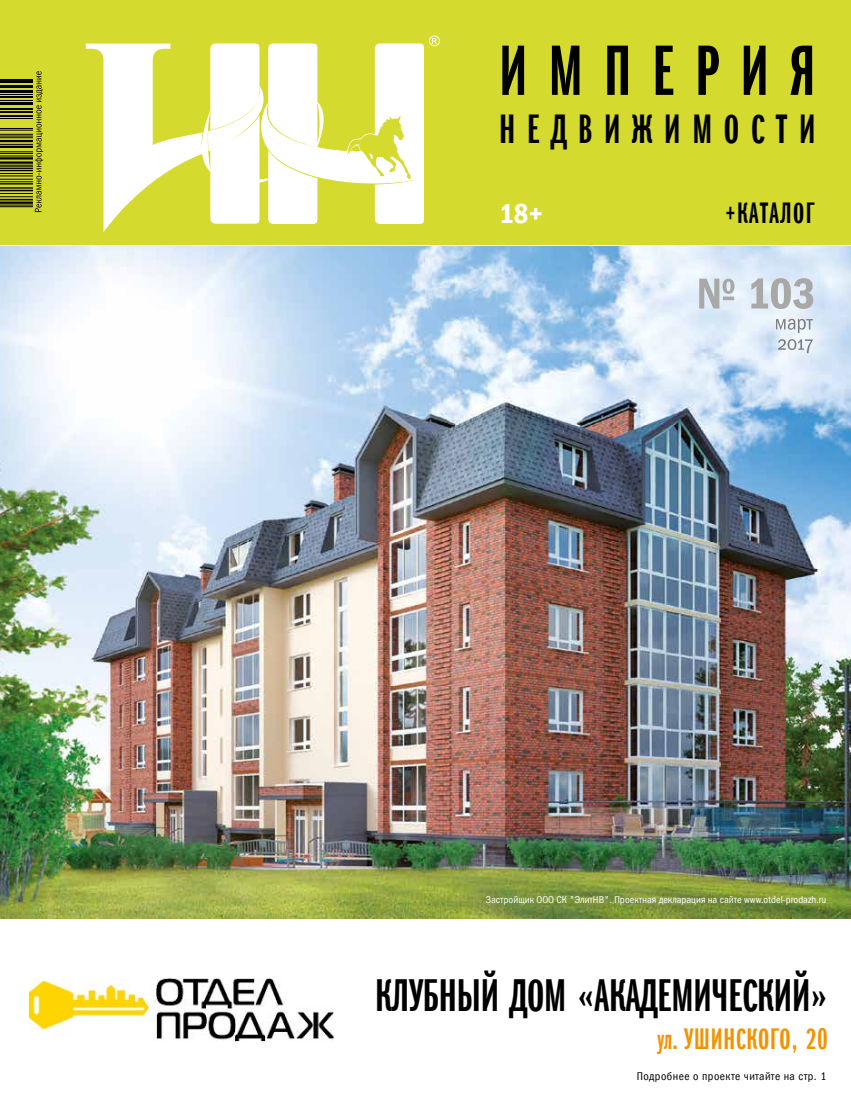
<style>
.page{position:relative;width:851px;height:1095px;background:#fff}
.page>*{position:absolute;margin:0;border:0;box-sizing:border-box;transform-origin:0 0}
.t1{font:700 71.75px "Franklin Gothic Book X Cmp C";letter-spacing:.29em;color:#000}
.t2{font:700 46.25px "Franklin Gothic Book X Cmp C";color:#000}
.t3{font:700 41.38px "Franklin Gothic Book X Cmp C";letter-spacing:.285em;color:#000}
.t4{font:700 30px "Franklin Gothic Book X Cmp C";letter-spacing:.03em;color:#f39200}
.t5{font:700 29.75px "Franklin Gothic Book X Cmp C";letter-spacing:.05em;color:#000}
.t6{font:27.62px "Franklin Gothic Demi Cond C";color:#fff}
.t7{font:11.25px "Franklin Gothic Book Cond C";letter-spacing:.04em;color:#000}
.t8{font:10px "Franklin Gothic Book Cond C";color:#fff}
.s1{font-family:"Franklin Gothic Book Cond C";font-weight:400}
.s2{font-size:27.5px}
</style>
<div class="page">
<img style="left:0;top:246px;width:850px;height:672px">
<div style="left:0;top:0;width:850px;height:245px;background:#d5da2e"></div>
<svg style="left:429px;top:36px;width:11px;height:10px"></svg>
<svg style="left:86px;top:43px;width:338px;height:189px;fill:#fff"></svg>
<svg style="left:35px;top:71px;width:8px;height:141px"></svg>
<hr style="left:0;top:168px;width:33px;height:1px;background:#000">
<hr style="left:0;top:206px;width:33px;height:1px;background:#000">
<hr style="left:0;top:130px;width:33px;height:1px;background:#000">
<hr style="left:0;top:128px;width:33px;height:1px;background:#000">
<hr style="left:0;top:167px;width:33px;height:1px;background:#000">
<hr style="left:0;top:205px;width:33px;height:1px;background:#000">
<hr style="left:0;top:151px;width:33px;height:1px;background:#000">
<hr style="left:0;top:156px;width:33px;height:1px;background:#000">
<hr style="left:0;top:165px;width:33px;height:1px;background:#000">
<hr style="left:0;top:181px;width:33px;height:1px;background:#000">
<hr style="left:0;top:134px;width:33px;height:1px;background:#000">
<hr style="left:0;top:136px;width:33px;height:1px;background:#000">
<hr style="left:0;top:144px;width:33px;height:1px;background:#000">
<hr style="left:0;top:173px;width:33px;height:1px;background:#000">
<hr style="left:0;top:137px;width:33px;height:1px;background:#000">
<hr style="left:0;top:153px;width:33px;height:1px;background:#000">
<hr style="left:0;top:179px;width:33px;height:1px;background:#000">
<hr style="left:0;top:140px;width:33px;height:2px;background:#000">
<hr style="left:0;top:146px;width:33px;height:2px;background:#000">
<hr style="left:0;top:157px;width:33px;height:3px;background:#000">
<hr style="left:0;top:161px;width:33px;height:3px;background:#000">
<hr style="left:0;top:202px;width:33px;height:2px;background:#000">
<hr style="left:0;top:199px;width:33px;height:1px;background:#000">
<hr style="left:0;top:193px;width:33px;height:1px;background:#000">
<hr style="left:0;top:176px;width:33px;height:1px;background:#000">
<hr style="left:0;top:197px;width:33px;height:1px;background:#000">
<hr style="left:0;top:190px;width:33px;height:1px;background:#000">
<hr style="left:0;top:170px;width:33px;height:1px;background:#000">
<hr style="left:0;top:183px;width:33px;height:1px;background:#000">
<hr style="left:0;top:187px;width:33px;height:2px;background:#000">
<hr style="left:0;top:118px;width:33px;height:1px;background:#000">
<hr style="left:0;top:115px;width:33px;height:2px;background:#000">
<hr style="left:0;top:111px;width:33px;height:2px;background:#000">
<hr style="left:0;top:109px;width:33px;height:1px;background:#000">
<hr style="left:0;top:108px;width:33px;height:1px;background:#000">
<hr style="left:0;top:104px;width:33px;height:1px;background:#000">
<hr style="left:0;top:102px;width:33px;height:1px;background:#000">
<hr style="left:0;top:100px;width:33px;height:1px;background:#000">
<hr style="left:0;top:96px;width:33px;height:1px;background:#000">
<hr style="left:0;top:94px;width:33px;height:1px;background:#000">
<hr style="left:0;top:92px;width:33px;height:1px;background:#000">
<hr style="left:0;top:90px;width:33px;height:1px;background:#000">
<hr style="left:0;top:86px;width:33px;height:2px;background:#000">
<hr style="left:0;top:85px;width:33px;height:1px;background:#000">
<hr style="left:0;top:81px;width:33px;height:2px;background:#000">
<hr style="left:0;top:79px;width:33px;height:2px;background:#000">
<svg style="left:777px;top:339px;width:35px;height:14px"></svg>
<svg style="left:776px;top:319px;width:36px;height:14px"></svg>
<svg style="left:699px;top:278px;width:114px;height:31px"></svg>
<img style="left:29px;top:978px;width:304px;height:63px">
<img style="left:266px;top:1011px;width:67px;height:1px">
<h1 class="t1" style="left:499px;top:31px;width:318px">ИМПЕРИЯ</h1>
<h3 class="t3" style="left:499px;top:106px;width:318px">НЕДВИЖИМОСТИ</h3>
<h3 class="t6" style="left:499px;top:198px;width:46px">18+</h3>
<h3 class="t5" style="left:725px;top:197px;width:90px">+КАТАЛОГ</h3>
<p class="t8" style="left:485px;top:894px;width:342px">Застройщик ООО СК "ЭлитНВ". Проектная декларация на сайте www.otdel-prodazh.ru</p>
<h2 class="t2" style="left:375px;top:970px;width:454px">КЛУБНЫЙ ДОМ <span class="s1">«</span>АКАДЕМИЧЕСКИЙ<span class="s1">»</span></h2>
<h3 class="t4" style="left:657px;top:1022px;width:171px"><span class="s2">ул.</span> УШИНСКОГО, 20</h3>
<p class="t7" style="left:636px;top:1070px;width:191px">Подробнее о проекте читайте на стр. 1</p>
</div>
